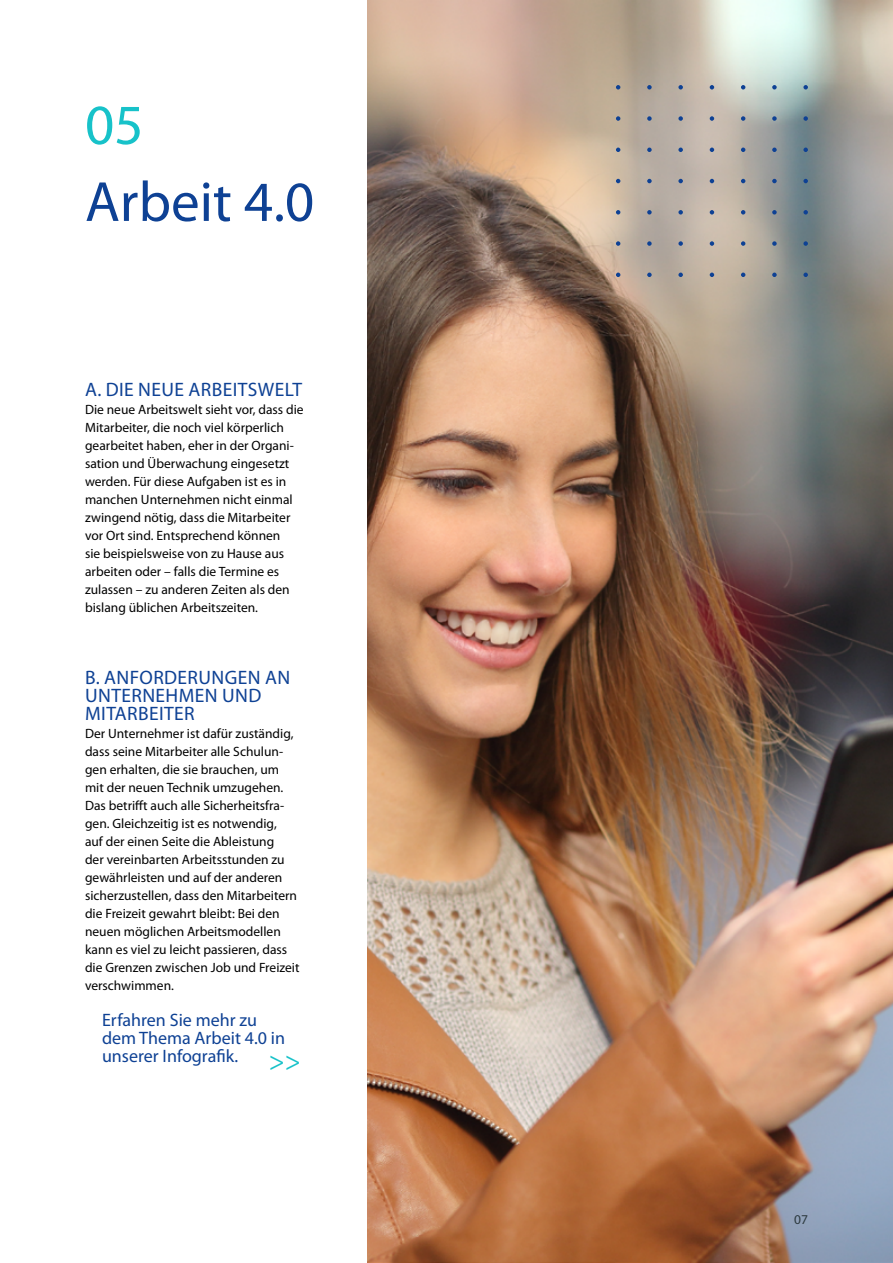
<style>
.page{position:relative;width:893px;height:1263px;background:#fff}
.page>*{position:absolute;margin:0;border:0;box-sizing:border-box;transform-origin:0 0}
.t1{font:57px "Myriad Pro";color:#0e4194}
.t2{font:57px "Myriad Pro";color:#17c2c9}
.t3{font:19.5px "Myriad Pro";letter-spacing:.02em;color:#0e4194}
.t4{font:18px/18px "Myriad Pro";color:#0e4194}
.t5{font:13.5px/18px "Myriad Pro";color:#000}
.t6{font:13.5px "Myriad Pro";color:#2d3a40}
.s1{font-size:27px;color:#17c2c9}
</style>
<div class="page">
<img style="left:368px;top:0;width:525px;height:1263px">
<svg style="left:616px;top:85px;width:4px;height:5px"></svg>
<svg style="left:647px;top:85px;width:5px;height:5px"></svg>
<svg style="left:678px;top:85px;width:5px;height:5px"></svg>
<svg style="left:710px;top:85px;width:4px;height:5px"></svg>
<svg style="left:741px;top:85px;width:4px;height:5px"></svg>
<svg style="left:772px;top:85px;width:5px;height:5px"></svg>
<svg style="left:803px;top:85px;width:5px;height:5px"></svg>
<svg style="left:616px;top:116px;width:4px;height:5px"></svg>
<svg style="left:647px;top:116px;width:5px;height:5px"></svg>
<svg style="left:678px;top:116px;width:5px;height:5px"></svg>
<svg style="left:710px;top:116px;width:4px;height:5px"></svg>
<svg style="left:741px;top:116px;width:4px;height:5px"></svg>
<svg style="left:772px;top:116px;width:5px;height:5px"></svg>
<svg style="left:803px;top:116px;width:5px;height:5px"></svg>
<svg style="left:616px;top:148px;width:4px;height:4px"></svg>
<svg style="left:647px;top:148px;width:5px;height:4px"></svg>
<svg style="left:678px;top:148px;width:5px;height:4px"></svg>
<svg style="left:710px;top:148px;width:4px;height:4px"></svg>
<svg style="left:741px;top:148px;width:4px;height:4px"></svg>
<svg style="left:772px;top:148px;width:5px;height:4px"></svg>
<svg style="left:803px;top:148px;width:5px;height:4px"></svg>
<svg style="left:616px;top:179px;width:4px;height:4px"></svg>
<svg style="left:647px;top:179px;width:5px;height:4px"></svg>
<svg style="left:678px;top:179px;width:5px;height:4px"></svg>
<svg style="left:710px;top:179px;width:4px;height:4px"></svg>
<svg style="left:741px;top:179px;width:4px;height:4px"></svg>
<svg style="left:772px;top:179px;width:5px;height:4px"></svg>
<svg style="left:803px;top:179px;width:5px;height:4px"></svg>
<svg style="left:616px;top:210px;width:4px;height:5px"></svg>
<svg style="left:647px;top:210px;width:5px;height:5px"></svg>
<svg style="left:678px;top:210px;width:5px;height:5px"></svg>
<svg style="left:710px;top:210px;width:4px;height:5px"></svg>
<svg style="left:741px;top:210px;width:4px;height:5px"></svg>
<svg style="left:772px;top:210px;width:5px;height:5px"></svg>
<svg style="left:803px;top:210px;width:5px;height:5px"></svg>
<svg style="left:616px;top:241px;width:4px;height:5px"></svg>
<svg style="left:647px;top:241px;width:5px;height:5px"></svg>
<svg style="left:678px;top:241px;width:5px;height:5px"></svg>
<svg style="left:710px;top:241px;width:4px;height:5px"></svg>
<svg style="left:741px;top:241px;width:4px;height:5px"></svg>
<svg style="left:772px;top:241px;width:5px;height:5px"></svg>
<svg style="left:803px;top:241px;width:5px;height:5px"></svg>
<svg style="left:616px;top:273px;width:4px;height:4px"></svg>
<svg style="left:647px;top:273px;width:5px;height:4px"></svg>
<svg style="left:678px;top:273px;width:5px;height:4px"></svg>
<svg style="left:710px;top:273px;width:4px;height:4px"></svg>
<svg style="left:741px;top:273px;width:4px;height:4px"></svg>
<svg style="left:772px;top:273px;width:5px;height:4px"></svg>
<svg style="left:803px;top:273px;width:5px;height:4px"></svg>
<h1 class="t2" style="left:85px;top:90px;width:60px">05</h1>
<h1 class="t1" style="left:85px;top:167px;width:231px">Arbeit 4.0</h1>
<h2 class="t3" style="left:85px;top:377px;width:65px">a. Die neue</h2>
<h2 class="t3" style="left:189px;top:377px;width:24px">Arbeitswe</h2>
<h2 class="t3" style="left:285px;top:377px;width:16px">lt</h2>
<p class="t5" style="left:85px;top:400px;width:220px">Die neue Arbeitswelt sieht vor, dass die Mitarbeiter, die noch viel körperlich gearbeitet haben, eher in der Organi&shy;sation und Überwachung eingesetzt werden. Für diese Aufgaben ist es in manchen Unternehmen nicht einmal zwingend nötig, dass die Mitarbeiter vor Ort sind. Entsprechend können<br>sie beispielsweise von zu Hause aus arbeiten oder – falls die Termine es zulassen – zu anderen Zeiten als den bislang üblichen Arbeitszeiten.</p>
<h2 class="t3" style="left:85px;top:665px;width:81px">b. Anforderungen</h2>
<h2 class="t3" style="left:265px;top:665px;width:13px">an</h2>
<h2 class="t3" style="left:85px;top:683px;width:26px">Unternehmen</h2>
<h2 class="t3" style="left:222px;top:683px;width:14px">und</h2>
<h2 class="t3" style="left:85px;top:701px;width:27px">Mitarbeiter</h2>
<p class="t5" style="left:85px;top:724px;width:216px">Der Unternehmer ist dafür zuständig, dass seine Mitarbeiter alle Schulun&shy;gen erhalten, die sie brauchen, um mit der neuen Technik umzugehen.<br>Das betrifft auch alle Sicherheitsfra&shy;gen. Gleichzeitig ist es notwendig,<br>auf der einen Seite die Ableistung<br>der vereinbarten Arbeitsstunden zu gewährleisten und auf der anderen sicherzustellen, dass den Mitarbeitern die Freizeit gewahrt bleibt: Bei den neuen möglichen Arbeitsmodellen kann es viel zu leicht passieren, dass die Grenzen zwischen Job und Freizeit verschwimmen.</p>
<h3 class="t4" style="left:102px;top:1011px;width:200px">Erfahren Sie mehr zu<br>dem Thema Arbeit 4.0 in unserer Infografik. <span class="s1">&gt;&gt;</span></h3>
<p class="t6" style="left:794px;top:1211px;width:15px">07</p>
</div>
